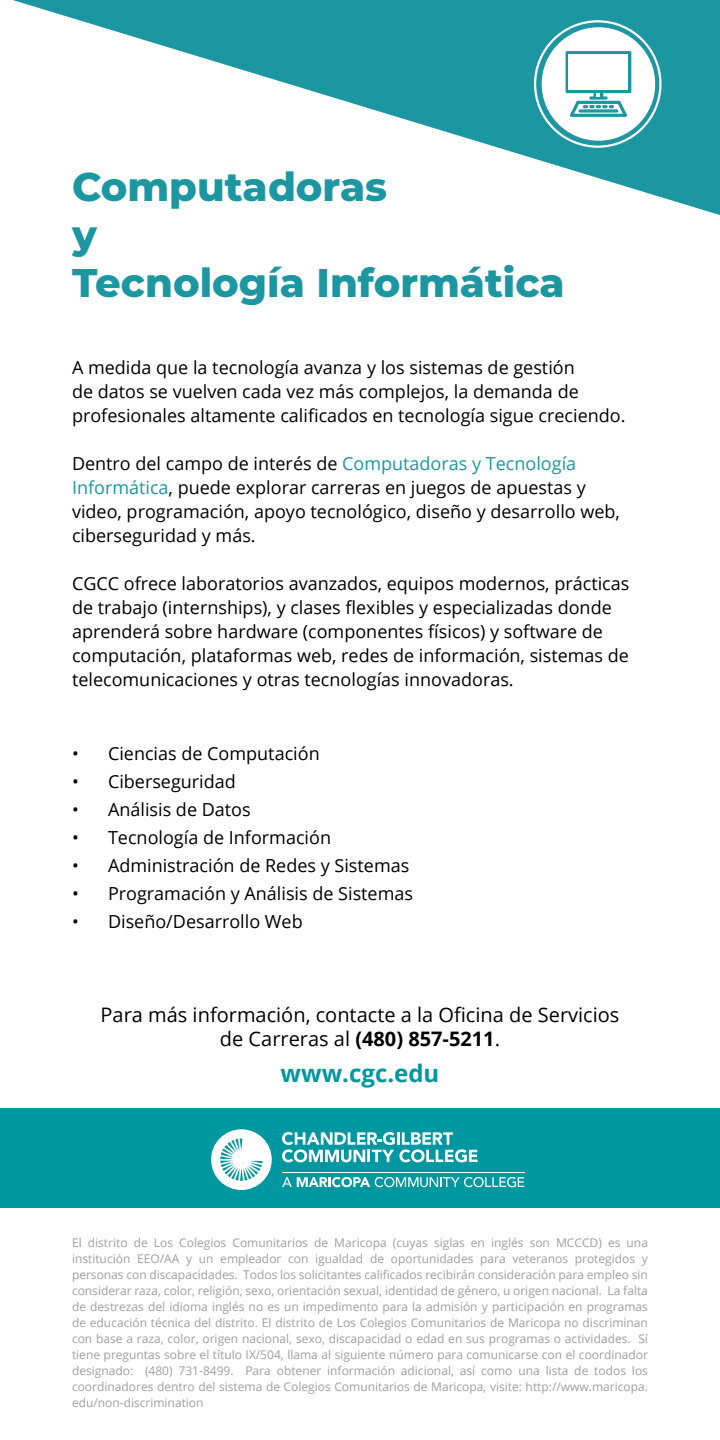
<style>
.page{position:relative;width:720px;height:1440px;background:#fff}
.page>*{position:absolute;margin:0;border:0;box-sizing:border-box;transform-origin:0 0}
.t1{font:800 40px "Montserrat";color:#1c96a0}
.t2{font:700 24px "Open Sans";color:#0097a0}
.t3{font:20px "Open Sans";color:#000}
.t4{font:18px/24px "Open Sans";color:#000}
.t5{font:12px/16px "Open Sans";color:#9e9e9e;text-align:justify}
.s1{color:#1c96a0}
.s2{font-weight:700}
</style>
<div class="page">
<svg style="left:13px;top:0;width:707px;height:215px"></svg>
<div style="left:0;top:1108px;width:720px;height:100px;background:#0097a0"></div>
<svg style="left:211px;top:1129px;width:61px;height:61px"></svg>
<hr style="left:282px;top:1172px;width:242px;height:1px;background:#fff">
<svg style="left:282px;top:1177px;width:242px;height:10px"></svg>
<svg style="left:282px;top:1132px;width:196px;height:30px"></svg>
<svg style="left:542px;top:27px;width:113px;height:114px"></svg>
<p class="t1" style="left:72px;top:157px;width:317px">Computadoras</p>
<p class="t1" style="left:72px;top:205px;width:26px">y</p>
<p class="t1" style="left:72px;top:253px;width:494px">Tecnología Informática</p>
<p class="t4" style="left:72px;top:355px;width:504px">A medida que la tecnología avanza y los sistemas de gestión</p>
<p class="t4" style="left:72px;top:379px;width:508px">de datos se vuelven cada vez más complejos, la demanda de</p>
<p class="t4" style="left:72px;top:403px;width:555px">profesionales altamente calificados en tecnología sigue creciendo.</p>
<p class="t4" style="left:72px;top:451px;width:506px">Dentro del campo de interés de <span class="s1">Computadoras y Tecnología</span></p>
<p class="t4" style="left:72px;top:475px;width:515px"><span class="s1">Informática</span>, puede explorar carreras en juegos de apuestas y</p>
<p class="t4" style="left:72px;top:499px;width:549px">video, programación, apoyo tecnológico, diseño y desarrollo web, ciberseguridad y más.</p>
<p class="t4" style="left:72px;top:571px;width:559px">CGCC ofrece laboratorios avanzados, equipos modernos, prácticas de trabajo (internships), y clases flexibles y especializadas donde aprenderá sobre hardware (componentes físicos) y software de computación, plataformas web, redes de información, sistemas de telecomunicaciones y otras tecnologías innovadoras.</p>
<p class="t4" style="left:72px;top:741px;width:249px">• Ciencias de Computación</p>
<p class="t4" style="left:72px;top:769px;width:165px">• Ciberseguridad</p>
<p class="t4" style="left:72px;top:797px;width:180px">• Análisis de Datos</p>
<p class="t4" style="left:72px;top:825px;width:261px">• Tecnología de Información</p>
<p class="t4" style="left:72px;top:853px;width:339px">• Administración de Redes y Sistemas</p>
<p class="t4" style="left:72px;top:881px;width:343px">• Programación y Análisis de Sistemas</p>
<p class="t4" style="left:72px;top:909px;width:232px">• Diseño/Desarrollo Web</p>
<p class="t3" style="left:101px;top:1001px;width:520px">Para más información, contacte a la Oficina de Servicios</p>
<p class="t3" style="left:220px;top:1025px;width:282px">de Carreras al <span class="s2">(480) 857-5211</span>.</p>
<p class="t2" style="left:281px;top:1056px;width:160px">www.cgc.edu</p>
<p class="t5" style="left:72px;top:1235px;width:578px">El distrito de Los Colegios Comunitarios de Maricopa (cuyas siglas en inglés son MCCCD) es una institución EEO/AA y un empleador con igualdad de oportunidades para veteranos protegidos y personas con discapacidades. Todos los solicitantes calificados recibirán consideración para empleo sin considerar raza, color, religión, sexo, orientación sexual, identidad de género, u origen nacional. La falta de destrezas del idioma inglés no es un impedimento para la admisión y participación en programas de educación técnica del distrito. El distrito de Los Colegios Comunitarios de Maricopa no discriminan con base a raza, color, origen nacional, sexo, discapacidad o edad en sus programas o actividades. Sí tiene preguntas sobre el título IX/504, llama al siguiente número para comunicarse con el coordinador designado: (480) 731-8499. Para obtener información adicional, así como una lista de todos los coordinadores dentro del sistema de Colegios Comunitarios de Maricopa, visite: http://www.maricopa. edu/non-discrimination</p>
</div>
